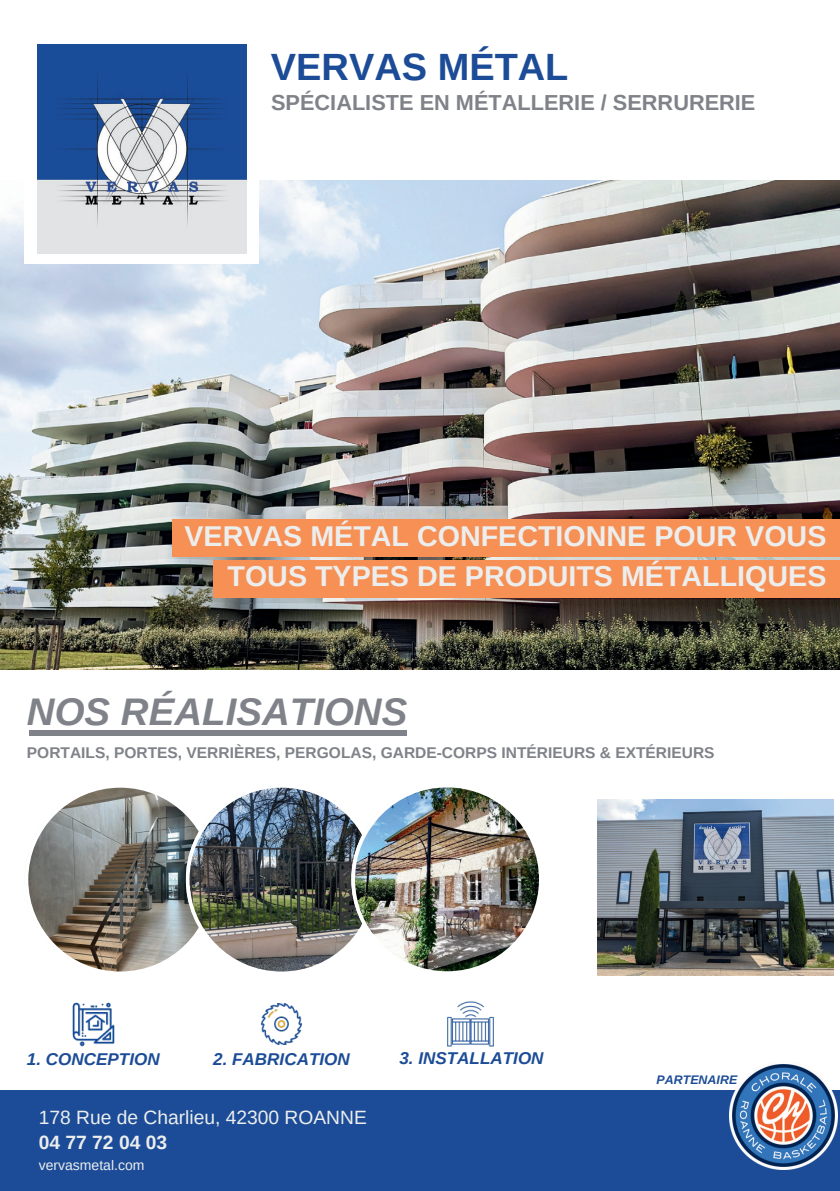
<style>
.page{position:relative;width:840px;height:1191px;background:#fff}
.page>*{position:absolute;margin:0;border:0;box-sizing:border-box;transform-origin:0 0}
.t1{font:italic 700 38.4px "Arimo";color:#7f8288}
.t2{font:700 38px "Arimo";color:#1c4c97}
.t3{font:700 28.6px/39.6px "Arimo";color:#eceeee;text-align:right}
.t4{font:700 21.8px "Arimo";color:#7f8288}
.t5{font:19.2px "Arimo";color:#eceeee}
.t6{font:700 19.2px "Arimo";color:#eceeee}
.t7{font:italic 700 17px "Arimo";color:#1c4c97}
.t8{font:700 15.6px "Arimo";color:#7f8288}
.t9{font:14px "Arimo";color:#eceeee}
.t10{font:italic 700 12.4px "Arimo";color:#1c4c97}
</style>
<div class="page">
<img style="left:0;top:181px;width:839px;height:489px">
<div style="left:213px;top:560px;width:626px;height:38px;background:#f69055"></div>
<div style="left:25px;top:34px;width:233px;height:229px;background:#fff"></div>
<div style="left:172px;top:519px;width:667px;height:37px;background:#f69055"></div>
<div style="left:0;top:1090px;width:839px;height:101px;background:#1c4c97"></div>
<img style="left:38px;top:45px;width:208px;height:208px">
<img style="left:729px;top:1064px;width:108px;height:105px">
<div style="left:29px;top:730px;width:377px;height:6px;background:#7f8288"></div>
<img style="left:72px;top:1002px;width:43px;height:45px">
<img style="left:260px;top:1003px;width:42px;height:42px">
<img style="left:447px;top:1001px;width:46px;height:46px">
<img style="left:597px;top:799px;width:236px;height:176px">
<img style="left:28px;top:787px;width:184px;height:184px;border-radius:92px">
<div style="left:186px;top:784px;width:191px;height:191px;background:#fff;border-radius:96px"></div>
<img style="left:189px;top:787px;width:184px;height:184px;border-radius:92px">
<svg style="left:351px;top:783px;width:191px;height:192px"></svg>
<img style="left:355px;top:787px;width:183px;height:184px;border-radius:92px">
<h2 class="t2" style="left:271px;top:41px;width:299px">VERVAS MÉTAL</h2>
<h3 class="t4" style="left:271px;top:87px;width:485px">SPÉCIALISTE EN MÉTALLERIE / SERRURERIE</h3>
<h3 class="t3" style="left:184px;top:517px;width:643px">VERVAS MÉTAL CONFECTIONNE POUR VOUS<br>TOUS TYPES DE PRODUITS MÉTALLIQUES</h3>
<h1 class="t1" style="left:27px;top:685px;width:382px">NOS RÉALISATIONS</h1>
<p class="t8" style="left:27px;top:742px;width:688px">PORTAILS, PORTES, VERRIÈRES, PERGOLAS, GARDE-CORPS INTÉRIEURS &amp; EXTÉRIEURS</p>
<p class="t7" style="left:27px;top:1047px;width:134px">1. CONCEPTION</p>
<p class="t7" style="left:213px;top:1047px;width:138px">2. FABRICATION</p>
<p class="t7" style="left:399px;top:1046px;width:146px">3. INSTALLATION</p>
<p class="t5" style="left:39px;top:1105px;width:329px">178 Rue de Charlieu, 42300 ROANNE</p>
<p class="t6" style="left:39px;top:1129px;width:130px">04 77 72 04 03</p>
<p class="t9" style="left:39px;top:1156px;width:107px">vervasmetal.com</p>
<p class="t10" style="left:656px;top:1071px;width:82px">PARTENAIRE</p>
</div>
